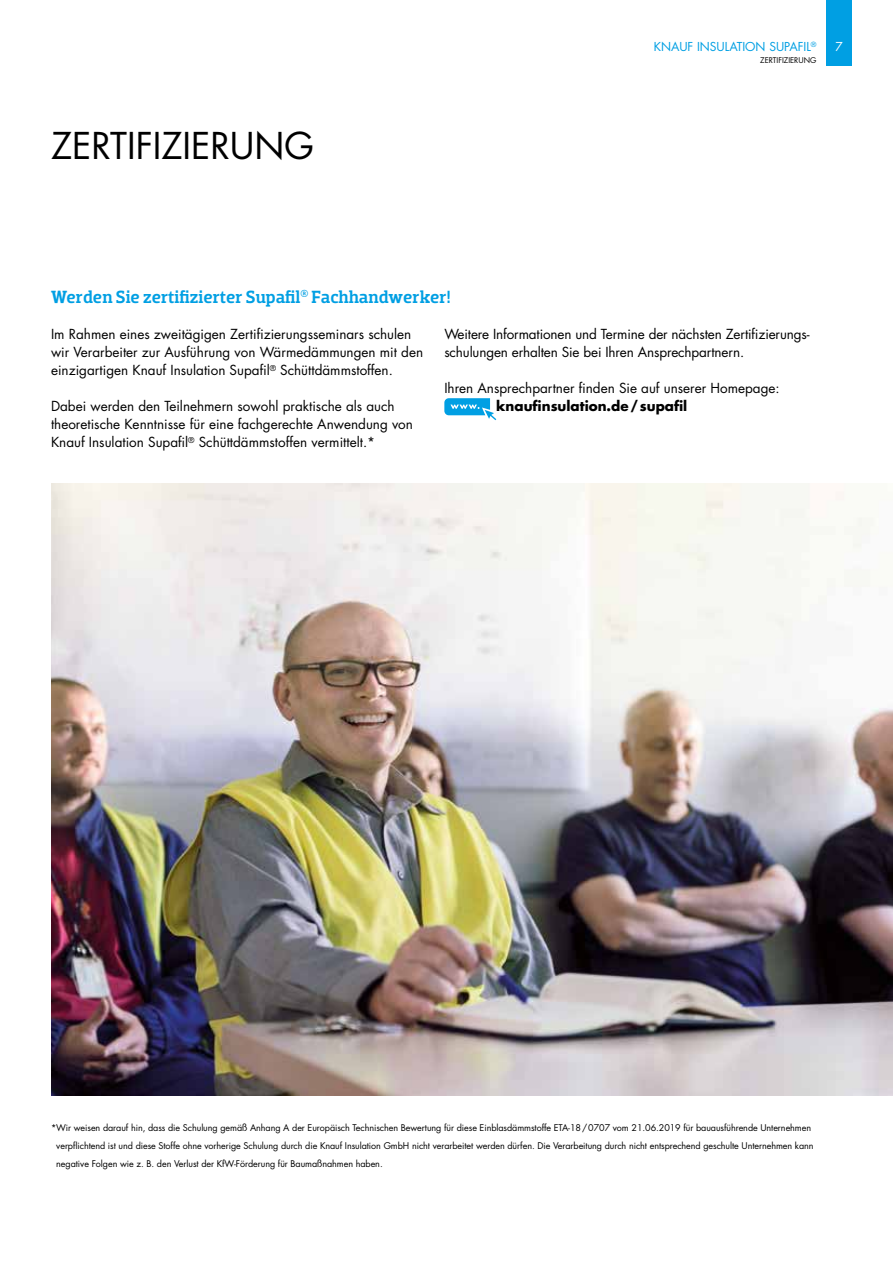
<style>
.page{position:relative;width:893px;height:1263px;background:#fff}
.page>*{position:absolute;margin:0;border:0;box-sizing:border-box;transform-origin:0 0}
.t1{font:36px "Futura Std";color:#000}
.t2{font:500 18px "Dobra Slab";color:#009fe3}
.t3{font:13.5px/18px "Futura Std";color:#000}
.t4{font:700 13.5px "Futura Std";color:#000}
.t5{font:12px "Futura Std";color:#009fe3}
.t6{font:12px "Futura Std";color:#fff}
.t7{font:9px/18px "Futura Std";letter-spacing:-.005em;color:#000}
.t8{font:7.65px "Futura Std";color:#000}
.t9{font:7.05px "Futura Std";color:#009fe3}
</style>
<div class="page">
<img style="left:51px;top:483px;width:842px;height:612px">
<svg style="left:444px;top:398px;width:52px;height:22px"></svg>
<div style="left:826px;top:0;width:26px;height:65px;background:#009fe3"></div>
<h1 class="t1" style="left:51px;top:123px;width:265px">ZERTIFIZIERUNG</h1>
<p class="t5" style="left:654px;top:39px;width:159px">KNAUF INSULATION SUPAFIL</p>
<p class="t6" style="left:835px;top:39px;width:9px">7</p>
<p class="t9" style="left:811px;top:40px;width:7px">®</p>
<p class="t8" style="left:760px;top:55px;width:58px">ZERTIFIZIERUNG</p>
<h2 class="t2" style="left:51px;top:286px;width:401px">Werden Sie zertifizierter Supafil<sup>®</sup> Fachhandwerker!</h2>
<p class="t3" style="left:51px;top:325px;width:374px">Im Rahmen eines zweitägigen Zertifizierungsseminars schulen wir Verarbeiter zur Ausführung von Wärmedämmungen mit den einzigartigen Knauf Insulation Supafil<sup>®</sup> Schüttdämmstoffen.</p>
<p class="t3" style="left:51px;top:397px;width:363px">Dabei werden den Teilnehmern sowohl praktische als auch theoretische Kenntnisse für eine fachgerechte Anwendung von<br>Knauf Insulation Supafil<sup>®</sup> Schüttdämmstoffen vermittelt.*</p>
<p class="t3" style="left:444px;top:325px;width:365px">Weitere Informationen und Termine der nächsten Zertifizierungs--- schulungen erhalten Sie bei Ihren Ansprechpartnern.</p>
<p class="t3" style="left:444px;top:379px;width:337px">Ihren Ansprechpartner finden Sie auf unserer Homepage:</p>
<p class="t4" style="left:496px;top:397px;width:193px">knaufinsulation.de/supafil</p>
<p class="t7" style="left:56px;top:1119px;width:759px;text-indent:-5px">*Wir weisen darauf hin, dass die Schulung gemäß Anhang A der Europäisch Technischen Bewertung für diese Einblasdämmstoffe ETA-18/0707 vom 21.06.2019 für bauausführende Unternehmen verpflichtend ist und diese Stoffe ohne vorherige Schulung durch die Knauf Insulation GmbH nicht verarbeitet werden dürfen. Die Verarbeitung durch nicht entsprechend geschulte Unternehmen kann negative Folgen wie z. B. den Verlust der KfW-Förderung für Baumaßnahmen haben.</p>
</div>
